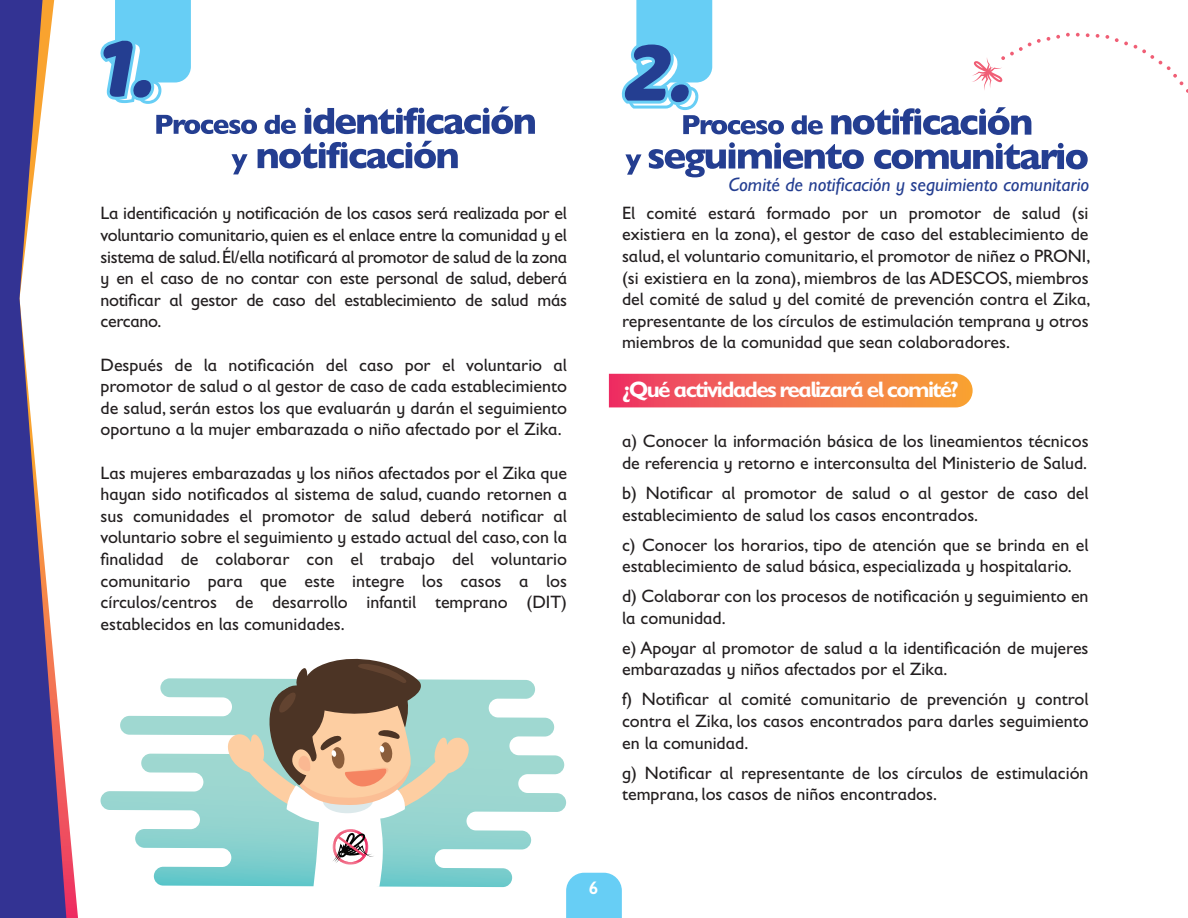
<style>
.page{position:relative;width:1188px;height:918px;background:#fff}
.page>*{position:absolute;margin:0;border:0;box-sizing:border-box;transform-origin:0 0}
.t1{font:700 22.5px "Gill Sans Infant Std";letter-spacing:-.075em;color:#fff}
.t2{font:italic 19.5px "Gill Sans Infant Std";color:#243e91}
.t3{font:18px/21.6px "Gill Sans Infant Std";color:#231f20}
.t4{font:600 18px "Gill Sans";color:#fff}
</style>
<div class="page">
<svg style="left:566px;top:873px;width:56px;height:45px;background:#6fd0f5"></svg>
<svg style="left:1134px;top:45px;width:54px;height:48px"></svg>
<svg style="left:1115px;top:38px;width:13px;height:7px"></svg>
<svg style="left:1105px;top:35px;width:4px;height:4px"></svg>
<svg style="left:1096px;top:34px;width:3px;height:4px"></svg>
<svg style="left:1086px;top:33px;width:4px;height:4px"></svg>
<svg style="left:1076px;top:33px;width:4px;height:4px"></svg>
<svg style="left:1066px;top:33px;width:4px;height:4px"></svg>
<svg style="left:1056px;top:35px;width:4px;height:4px"></svg>
<svg style="left:1047px;top:37px;width:3px;height:4px"></svg>
<svg style="left:1037px;top:39px;width:4px;height:4px"></svg>
<svg style="left:972px;top:43px;width:59px;height:47px"></svg>
<svg style="left:100px;top:0;width:91px;height:104px"></svg>
<svg style="left:156px;top:115px;width:101px;height:19px"></svg>
<svg style="left:265px;top:115px;width:31px;height:19px"></svg>
<svg style="left:305px;top:106px;width:230px;height:28px"></svg>
<svg style="left:231px;top:154px;width:17px;height:20px"></svg>
<svg style="left:258px;top:141px;width:200px;height:27px"></svg>
<svg style="left:101px;top:678px;width:465px;height:209px"></svg>
<svg style="left:224px;top:658px;width:248px;height:229px"></svg>
<svg style="left:622px;top:0;width:162px;height:134px"></svg>
<svg style="left:791px;top:115px;width:32px;height:20px"></svg>
<svg style="left:831px;top:107px;width:200px;height:28px"></svg>
<svg style="left:625px;top:154px;width:17px;height:21px"></svg>
<svg style="left:649px;top:142px;width:215px;height:35px"></svg>
<svg style="left:874px;top:143px;width:214px;height:26px"></svg>
<svg style="left:609px;top:374px;width:364px;height:33px;background:#f27052"></svg>
<svg style="left:66px;top:791px;width:12px;height:127px"></svg>
<svg style="left:0;top:0;width:66px;height:918px;fill:#333393"></svg>
<p class="t3" style="left:101px;top:202px;width:468px;text-align:justify">La identificación y notificación de los casos será realizada por el voluntario comunitario, quien es el enlace entre la comunidad y el sistema de salud. Él/ella notificará al promotor de salud de la zona y en el caso de no contar con este personal de salud, deberá notificar al gestor de caso del establecimiento de salud más cercano.</p>
<p class="t3" style="left:101px;top:354px;width:468px;text-align:justify">Después de la notificación del caso por el voluntario al promotor de salud o al gestor de caso de cada establecimiento de salud, serán estos los que evaluarán y darán el seguimiento oportuno a la mujer embarazada o niño afectado por el Zika.</p>
<p class="t3" style="left:101px;top:462px;width:468px;text-align:justify">Las mujeres embarazadas y los niños afectados por el Zika que hayan sido notificados al sistema de salud, cuando retornen a sus comunidades el promotor de salud deberá notificar al voluntario sobre el seguimiento y estado actual del caso, con la finalidad de colaborar con el trabajo del voluntario comunitario para que este integre los casos a los círculos/centros de desarrollo infantil temprano (DIT) establecidos en las comunidades.</p>
<p class="t2" style="left:728px;top:173px;width:362px">Comité de notificación y seguimiento comunitario</p>
<p class="t3" style="left:622px;top:202px;width:470px;text-align:justify">El comité estará formado por un promotor de salud (si existiera en la zona), el gestor de caso del establecimiento de salud, el voluntario comunitario, el promotor de niñez o PRONI, (si existiera en la zona), miembros de las ADESCOS, miembros del comité de salud y del comité de prevención contra el Zika, representante de los círculos de estimulación temprana y otros miembros de la comunidad que sean colaboradores.</p>
<p class="t1" style="left:622px;top:376px;width:338px">¿Qué actividades realizará el comité?</p>
<p class="t3" style="left:622px;top:430px;width:468px">a) Conocer la información básica de los lineamientos técnicos de referencia y retorno e interconsulta del Ministerio de Salud.</p>
<p class="t3" style="left:622px;top:482px;width:468px">b) Notificar al promotor de salud o al gestor de caso del establecimiento de salud los casos encontrados.</p>
<p class="t3" style="left:622px;top:534px;width:468px">c) Conocer los horarios, tipo de atención que se brinda en el establecimiento de salud básica, especializada y hospitalario.</p>
<p class="t3" style="left:622px;top:585px;width:468px">d) Colaborar con los procesos de notificación y seguimiento en la comunidad.</p>
<p class="t3" style="left:622px;top:637px;width:468px">e) Apoyar al promotor de salud a la identificación de mujeres embarazadas y niños afectados por el Zika.</p>
<p class="t3" style="left:622px;top:689px;width:468px;text-align:justify">f) Notificar al comité comunitario de prevención y control contra el Zika, los casos encontrados para darles seguimiento en la comunidad.</p>
<p class="t3" style="left:622px;top:762px;width:468px">g) Notificar al representante de los círculos de estimulación temprana, los casos de niños encontrados.</p>
<p class="t4" style="left:589px;top:877px;width:11px">6</p>
</div>
